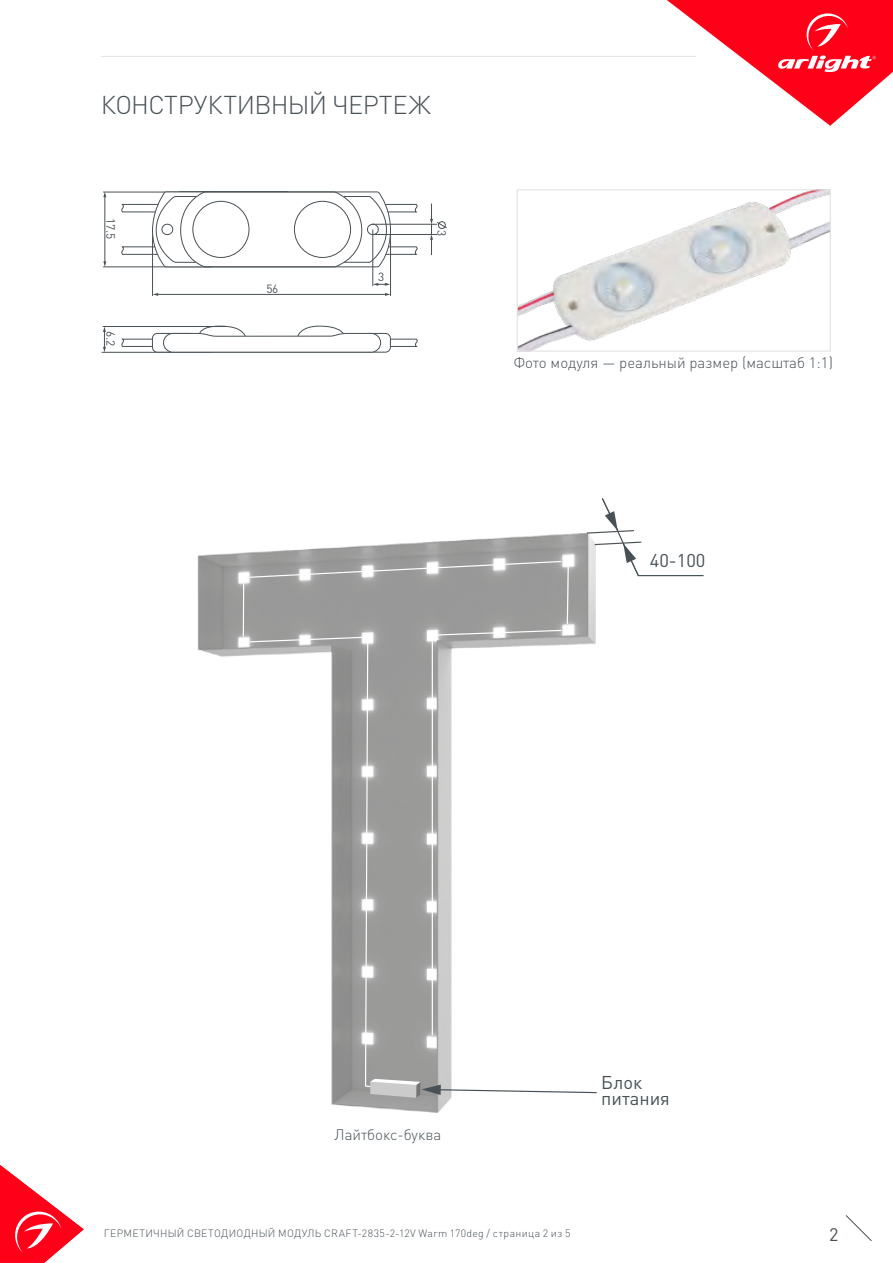
<style>
.page{position:relative;width:893px;height:1263px;background:#fff}
.page>*{position:absolute;margin:0;border:0;box-sizing:border-box;transform-origin:0 0}
.t1{font:300 25.5px "DIN Pro";letter-spacing:-.025em;color:#485156}
.t2{font:18.3px/16.5px "DIN Pro";color:#485156}
.t3{font:18px "DIN Pro";color:#485156}
.t4{font:300 15px "DIN Pro";color:#485156}
.t5{font:11.85px "DIN Pro";color:#485156}
.t6{font:300 10.5px "DIN Pro";letter-spacing:.03em;color:#485156}
</style>
<div class="page">
<svg style="left:845px;top:1215px;width:27px;height:26px"></svg>
<svg style="left:0;top:1165px;width:84px;height:98px"></svg>
<img style="left:667px;top:0;width:226px;height:126px">
<hr style="left:101px;top:56px;width:595px;height:1px;background:#e3e3e3">
<img style="left:519px;top:191px;width:310px;height:159px">
<div style="left:517px;top:189px;width:314px;height:163px;border:1px solid #e3e3e3"></div>
<hr style="left:103px;top:267px;width:108px;height:1px;background:#485156">
<hr style="left:103px;top:192px;width:108px;height:1px;background:#485156">
<hr style="left:105px;top:196px;width:1px;height:66px;background:#485156">
<svg style="left:103px;top:261px;width:3px;height:6px"></svg>
<svg style="left:103px;top:192px;width:3px;height:5px"></svg>
<hr style="left:103px;top:326px;width:123px;height:1px;background:#485156">
<hr style="left:102px;top:352px;width:109px;height:1px;background:#485156">
<svg style="left:103px;top:327px;width:3px;height:25px"></svg>
<hr style="left:157px;top:294px;width:229px;height:1px;background:#485156">
<svg style="left:374px;top:283px;width:16px;height:3px"></svg>
<hr style="left:390px;top:234px;width:1px;height:62px;background:#485156">
<hr style="left:152px;top:228px;width:1px;height:68px;background:#485156">
<svg style="left:121px;top:191px;width:297px;height:77px"></svg>
<div style="left:294px;top:201px;width:57px;height:57px;border:1px solid #485156;border-radius:50%"></div>
<div style="left:192px;top:201px;width:57px;height:57px;border:1px solid #485156;border-radius:50%"></div>
<svg style="left:121px;top:325px;width:297px;height:28px"></svg>
<hr style="left:372px;top:224px;width:65px;height:1px;background:#485156">
<hr style="left:372px;top:234px;width:65px;height:1px;background:#485156">
<svg style="left:430px;top:204px;width:17px;height:51px"></svg>
<hr style="left:373px;top:230px;width:1px;height:56px;background:#485156">
<img style="left:198px;top:552px;width:253px;height:560px">
<svg style="left:243px;top:498px;width:400px;height:600px"></svg>
<hr style="left:638px;top:575px;width:65px;height:1px;background:#485156">
<h1 class="t1" style="left:101px;top:87px;width:331px">КОНСТРУКТИВНЫЙ ЧЕРТЕЖ</h1>
<p class="t5" style="left:119px;top:218px;width:22px;rotate:90deg">17.5</p>
<p class="t5" style="left:119px;top:331px;width:16px;rotate:90deg">6.2</p>
<p class="t5" style="left:266px;top:280px;width:14px">56</p>
<p class="t5" style="left:378px;top:269px;width:8px">3</p>
<p class="t5" style="left:450px;top:230px;width:8px;rotate:90deg">3</p>
<h3 class="t4" style="left:514px;top:352px;width:321px">Фото модуля — реальный размер (масштаб 1:1)</h3>
<h2 class="t2" style="left:650px;top:552px;width:57px">40-100</h2>
<h3 class="t4" style="left:334px;top:1124px;width:108px">Лайтбокс-буква</h3>
<h2 class="t2" style="left:601px;top:1073px;width:70px">Блок питания</h2>
<p class="t6" style="left:104px;top:1226px;width:468px">ГЕРМЕТИЧНЫЙ СВЕТОДИОДНЫЙ МОДУЛЬ CRAFT-2835-2-12V Warm 170deg / страница 2 из 5</p>
<h3 class="t3" style="left:829px;top:1222px;width:11px">2</h3>
</div>
